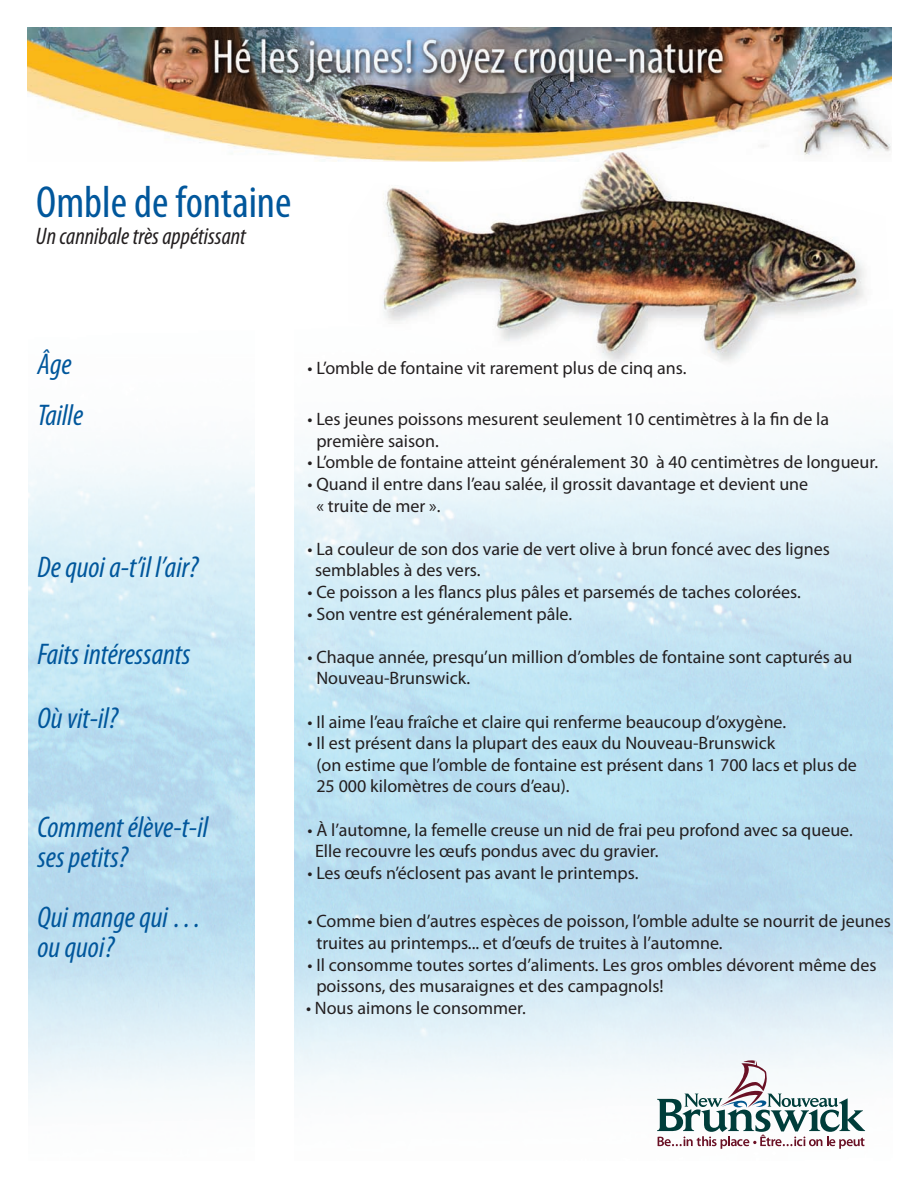
<style>
.page{position:relative;width:918px;height:1188px;background:#fff}
.page>*{position:absolute;margin:0;border:0;box-sizing:border-box;transform-origin:0 0}
.t1{font:condensed 45px "Myriad Pro";color:#01579c}
.t2{font:italic condensed 30px/30px "Myriad Pro";color:#01579c}
.t3{font:italic condensed 24px "Myriad Pro";color:#231f20}
.t4{font:18px/21.6px "Myriad Pro";color:#231f20}
</style>
<div class="page">
<img style="left:27px;top:28px;width:865px;height:133px">
<img style="left:348px;top:147px;width:541px;height:223px">
<svg style="left:657px;top:1060px;width:208px;height:89px"></svg>
<h1 class="t1" style="left:36px;top:175px;width:257px">Omble de fontaine</h1>
<h3 class="t3" style="left:36px;top:221px;width:212px">Un cannibale très appétissant</h3>
<h2 class="t2" style="left:38px;top:337px;width:47px;line-height:51.6px">Âge<br>Taille</h2>
<h2 class="t2" style="left:38px;top:551px;width:162px">De quoi a-t’il l’air?</h2>
<h2 class="t2" style="left:38px;top:621px;width:155px;line-height:64.5px">Faits intéressants<br>Où vit-il?</h2>
<h2 class="t2" style="left:38px;top:811px;width:172px">Comment élève-t-il ses petits?</h2>
<h2 class="t2" style="left:38px;top:901px;width:166px">Qui mange qui … ou quoi ?</h2>
<p class="t4" style="left:308px;top:357px;width:381px">• L’omble de fontaine vit rarement plus de cinq ans.</p>
<p class="t4" style="left:316px;top:409px;width:514px;text-indent:-9px">• Les jeunes poissons mesurent seulement 10 centimètres à la fin de la première saison.</p>
<p class="t4" style="left:308px;top:452px;width:572px">• L’omble de fontaine atteint généralement 30 à 40 centimètres de longueur.</p>
<p class="t4" style="left:316px;top:473px;width:493px;text-indent:-9px">• Quand il entre dans l’eau salée, il grossit davantage et devient une « truite de mer ».</p>
<p class="t4" style="left:315px;top:538px;width:516px;text-indent:-8px">• La couleur de son dos varie de vert olive à brun foncé avec des lignes semblables à des vers.</p>
<p class="t4" style="left:308px;top:581px;width:495px">• Ce poisson a les flancs plus pâles et parsemés de taches colorées.</p>
<p class="t4" style="left:308px;top:603px;width:266px">• Son ventre est généralement pâle.</p>
<p class="t4" style="left:316px;top:646px;width:538px;text-indent:-9px">• Chaque année, presqu’un million d’ombles de fontaine sont capturés au<br>Nouveau‑Brunswick.</p>
<p class="t4" style="left:308px;top:711px;width:480px">• Il aime l’eau fraîche et claire qui renferme beaucoup d’oxygène.</p>
<p class="t4" style="left:316px;top:733px;width:542px;text-indent:-9px">• Il est présent dans la plupart des eaux du Nouveau-Brunswick<br>(on estime que l’omble de fontaine est présent dans 1 700 lacs et plus de<br>25 000 kilomètres de cours d’eau).</p>
<p class="t4" style="left:315px;top:819px;width:539px;text-indent:-8px">• À l’automne, la femelle creuse un nid de frai peu profond avec sa queue.<br>Elle recouvre les œufs pondus avec du gravier.</p>
<p class="t4" style="left:308px;top:862px;width:332px">• Les œufs n’éclosent pas avant le printemps.</p>
<p class="t4" style="left:316px;top:911px;width:576px;text-indent:-9px">• Comme bien d’autres espèces de poisson, l’omble adulte se nourrit de jeunes truites au printemps... et d’œufs de truites à l’automne.</p>
<p class="t4" style="left:316px;top:954px;width:562px;text-indent:-9px">• Il consomme toutes sortes d’aliments. Les gros ombles dévorent même des poissons, des musaraignes et des campagnols!</p>
<p class="t4" style="left:306px;top:997px;width:221px">• Nous aimons le consommer.</p>
</div>
